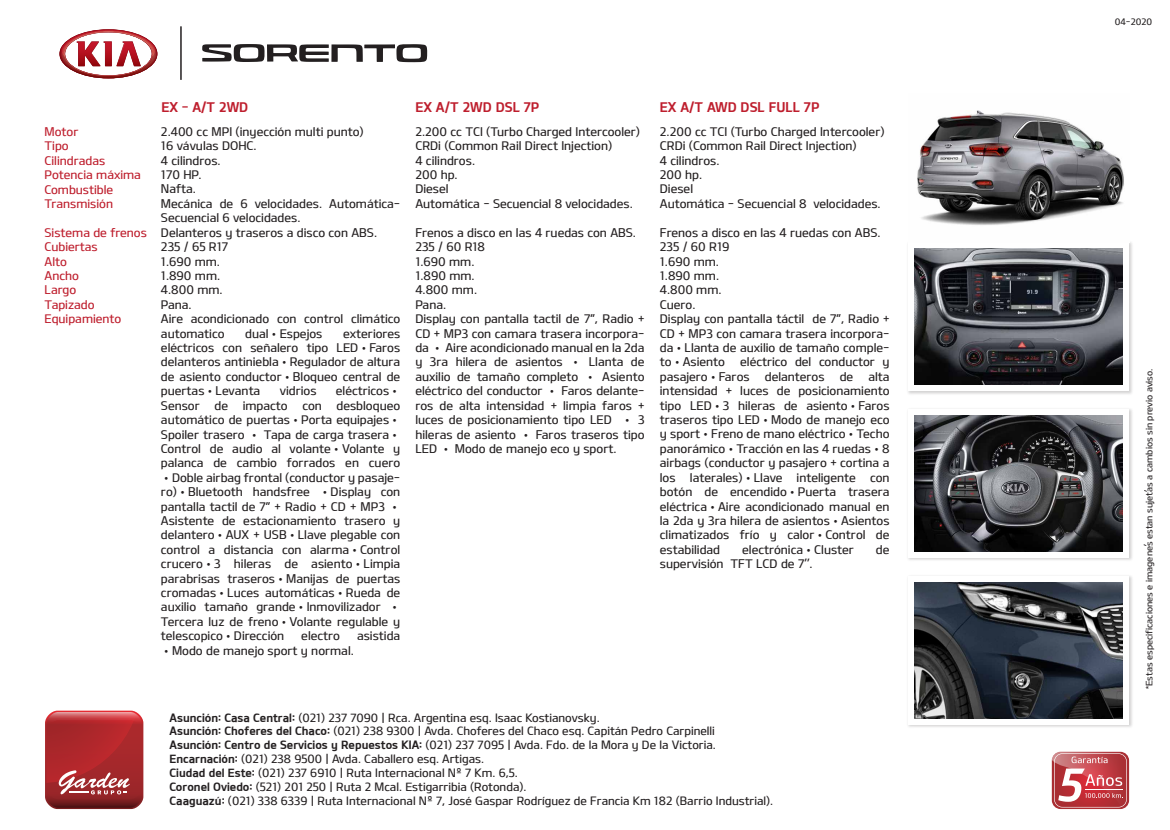
<style>
.page{position:relative;width:1170px;height:830px;background:#fff}
.page>*{position:absolute;margin:0;border:0;box-sizing:border-box;transform-origin:0 0}
.t1{font:13.5px "KIAB";color:#be1e2d}
.t2{font:12px/14.4px "KIAM";color:#231f20}
.t3{font:12px/14.4px "KIAM";color:#be1e2d}
.t4{font:11.55px/13.8px "KIAM";color:#231f20}
.t5{font:9px "KIAM";color:#231f20}
.s1{font-family:"KIAB"}
.s2{font-family:"Arial";font-style:italic}
</style>
<div class="page">
<svg style="left:59px;top:29px;width:98px;height:49px"></svg>
<svg style="left:77px;top:42px;width:23px;height:24px"></svg>
<hr style="left:180px;top:26px;width:2px;height:54px;background:#231f20">
<img style="left:908px;top:576px;width:224px;height:151px">
<div style="left:908px;top:575px;width:220px;height:149px;background:#fff"></div>
<img style="left:914px;top:582px;width:208px;height:135px">
<svg style="left:202px;top:44px;width:225px;height:18px"></svg>
<img style="left:908px;top:409px;width:224px;height:151px">
<div style="left:908px;top:408px;width:220px;height:149px;background:#fff"></div>
<svg style="left:45px;top:710px;width:98px;height:98px"></svg>
<svg style="left:1051px;top:751px;width:78px;height:57px"></svg>
<hr style="left:1084px;top:789px;width:38px;height:1px;background:#fff">
<img style="left:908px;top:242px;width:224px;height:152px">
<div style="left:908px;top:242px;width:220px;height:149px;background:#fff"></div>
<img style="left:914px;top:248px;width:208px;height:136px">
<img style="left:914px;top:415px;width:208px;height:136px">
<img style="left:917px;top:110px;width:207px;height:115px">
<p class="t3" style="left:45px;top:124px;width:98px">Motor<br>Tipo<br>Cilindradas<br>Potencia máxima<br>Combustible<br>Transmisión</p>
<p class="t3" style="left:45px;top:225px;width:104px">Sistema de frenos<br>Cubiertas<br>Alto<br>Ancho<br>Largo<br>Tapizado<br>Equipamiento</p>
<p class="t1" style="left:161px;top:99px;width:88px">EX – A/T 2WD</p>
<p class="t2" style="left:161px;top:124px;width:241px">2.400 cc MPI (inyección multi punto)<br>16 vávulas DOHC.<br>4 cilindros.<br>170 HP.<br>Nafta.<br>Mecánica de 6 velocidades. Automática-<br>Secuencial 6 velocidades.<br>Delanteros y traseros a disco con ABS.<br>235 / 65 R17<br>1.690 mm.<br>1.890 mm.<br>4.800 mm.<br>Pana.<br>Aire acondicionado con control climático automatico</p>
<p class="t2" style="left:245px;top:325px;width:79px">dual•Espejos</p>
<p class="t2" style="left:161px;top:325px;width:241px;text-align:justify;text-indent:182px">exteriores eléctricos con señalero tipo LED•Faros delanteros antiniebla•Regulador de altura de asiento conductor•Bloqueo central de puertas•Levanta</p>
<p class="t2" style="left:161px;top:383px;width:241px;text-align:justify;text-indent:175px">eléctricos• Sensor de impacto con desbloqueo automático de puertas•Porta equipajes• Spoiler trasero • Tapa de carga trasera• Control de audio al volante•Volante y palanca de cambio forrados en cuero</p>
<p class="t2" style="left:161px;top:469px;width:241px;text-align:justify">•Doble airbag frontal (conductor y pasaje&shy;ro)•Bluetooth handsfree •Display con pantalla tactil de 7” + Radio + CD + MP3 • Asistente de estacionamiento trasero y delantero•AUX + USB•Llave plegable con control a distancia con alarma•Control crucero•3 hileras de asiento•Limpia parabrisas traseros•Manijas de puertas cromadas•Luces automáticas•Rueda de auxilio tamaño grande•Inmovilizador • Tercera luz de freno•Volante regulable y telescopico•Dirección</p>
<p class="t2" style="left:280px;top:383px;width:38px">vidrios</p>
<p class="t2" style="left:301px;top:628px;width:40px">electro</p>
<p class="t2" style="left:357px;top:628px;width:45px">asistida</p>
<p class="t2" style="left:161px;top:642px;width:194px">•Modo de manejo sport y normal.</p>
<p class="t1" style="left:415px;top:99px;width:126px">EX A/T 2WD DSL 7P</p>
<p class="t2" style="left:415px;top:124px;width:226px">2.200 cc TCI (Turbo Charged Intercooler)<br>CRDi (Common Rail Direct Injection)<br>4 cilindros.<br>200 hp.<br>Diesel<br>Automática - Secuencial 8 velocidades.</p>
<p class="t2" style="left:415px;top:225px;width:231px">Frenos a disco en las 4 ruedas con ABS.<br>235 / 60 R18<br>1.690 mm.<br>1.890 mm.<br>4.800 mm.<br>Pana.<br>Display con pantalla tactil de 7”, Radio +<br>CD + MP3 con camara trasera incorpora&shy;da • Aire acondicionado manual en la 2da y 3ra hilera de asientos • Llanta de auxilio de tamaño completo • Asiento eléctrico del conductor • Faros delante&shy;ros de alta intensidad + limpia faros + luces de posicionamiento tipo LED • 3 hileras de asiento • Faros traseros tipo<br>LED • Modo de manejo eco y sport.</p>
<p class="t1" style="left:659px;top:99px;width:161px">EX A/T AWD DSL FULL 7P</p>
<p class="t2" style="left:659px;top:124px;width:226px">2.200 cc TCI (Turbo Charged Intercooler)<br>CRDi (Common Rail Direct Injection)<br>4 cilindros.<br>200 hp.<br>Diesel<br>Automática - Secuencial 8 velocidades.</p>
<p class="t2" style="left:659px;top:225px;width:231px">Frenos a disco en las 4 ruedas con ABS.<br>235 / 60 R19<br>1.690 mm.<br>1.890 mm.<br>4.800 mm.<br>Cuero.<br>Display con pantalla táctil de 7”, Radio +<br>CD + MP3 con camara trasera incorpora&shy;da•Llanta de auxilio de tamaño comple&shy;to•Asiento</p>
<p class="t2" style="left:659px;top:354px;width:231px;text-indent:80px">eléctrico del conductor y pasajero•Faros</p>
<p class="t2" style="left:659px;top:369px;width:231px;text-align:justify;text-indent:208px">alta intensidad + luces de posicionamiento tipo LED•3 hileras de asiento•Faros traseros tipo LED•Modo de manejo eco y sport•Freno de mano eléctrico•Techo panorámico•Tracción en las 4 ruedas•8 airbags (conductor y pasajero + cortina a los laterales)•Llave inteligente con botón de encendido•Puerta trasera eléctrica•Aire acondicionado manual en la 2da y 3ra hilera de asientos•Asientos climatizados frío y calor•Control de estabilidad</p>
<p class="t2" style="left:764px;top:369px;width:61px">delanteros</p>
<p class="t2" style="left:839px;top:369px;width:15px">de</p>
<p class="t2" style="left:742px;top:541px;width:113px">electrónica•Cluster</p>
<p class="t2" style="left:875px;top:541px;width:15px">de</p>
<p class="t2" style="left:659px;top:556px;width:154px">supervisión TFT LCD de 7’’.</p>
<p class="t4" style="left:169px;top:710px;width:605px"><span class="s1">Asunción: Casa Central:</span> (021) 237 7090 | Rca. Argentina esq. Isaac Kostianovsky.<br><span class="s1">Asunción: Choferes del Chaco:</span> (021) 238 9300 | Avda. Choferes del Chaco esq. Capitán Pedro Carpinelli<br><span class="s1">Asunción: Centro de Servicios y Repuestos KIA:</span> (021) 237 7095 | Avda. Fdo. de la Mora y De la Victoria.<br><span class="s1">Encarnación:</span> (021) 238 9500 | Avda. Caballero esq. Artigas.<br><span class="s1">Ciudad del Este:</span> (021) 237 6910 | Ruta Internacional Nº 7 Km. 6,5.<br><span class="s1">Coronel Oviedo:</span> (521) 201 250 | Ruta 2 Mcal. Estigarribia (Rotonda).<br><span class="s1">Caaguazú:</span> (021) 338 6339 | Ruta Internacional Nº 7, José Gaspar Rodríguez de Francia Km 182 (Barrio Industrial).</p>
<p class="t5" style="left:1114px;top:16px;width:39px">04-2020</p>
<p class="t5" style="left:1143px;top:689px;width:322px;rotate:-90deg"><span class="s2">*</span>Estas especificaciones e imagenes estan sujetas a cambios sin previo aviso.</p>
</div>
